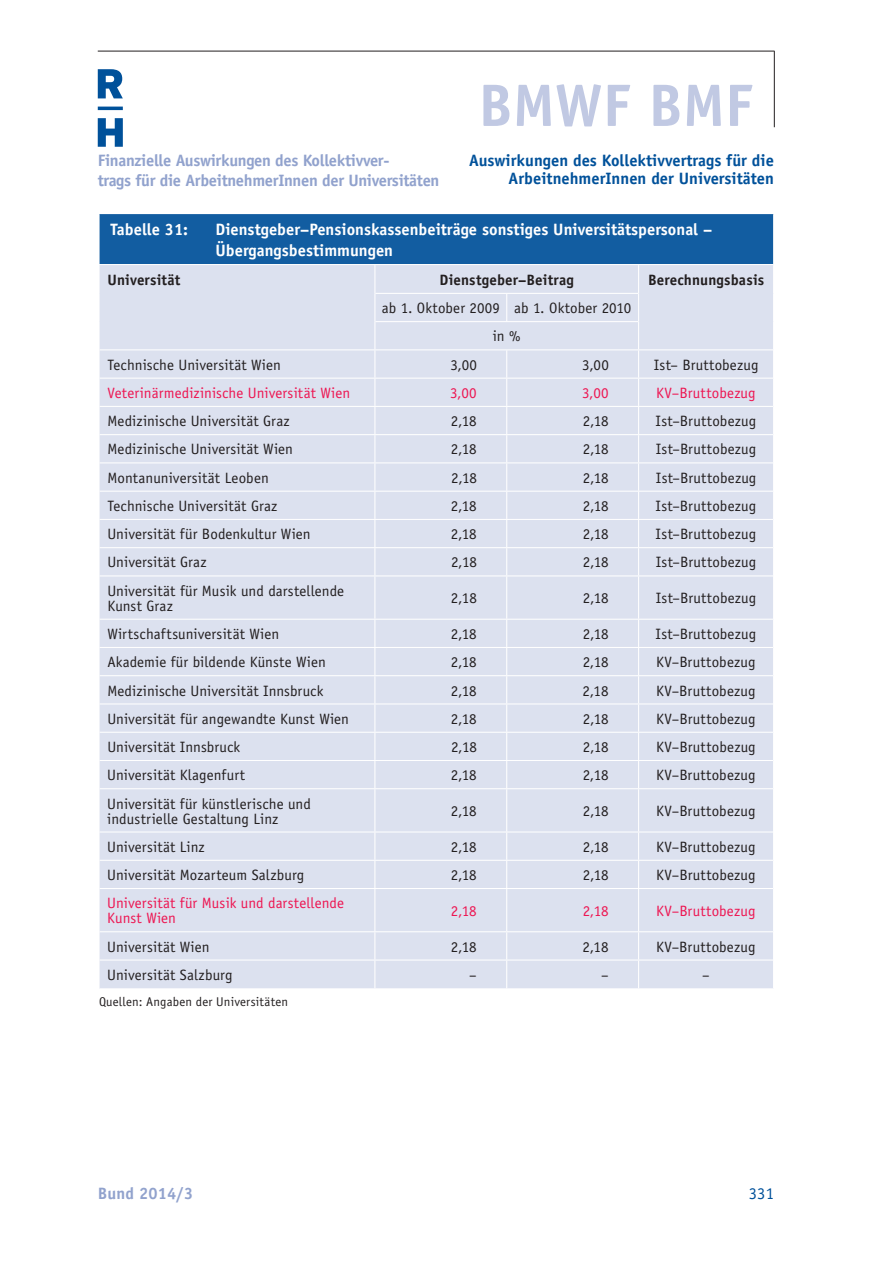
<style>
.page{position:relative;width:893px;height:1263px;background:#fff}
.page>*{position:absolute;margin:0;border:0;box-sizing:border-box;transform-origin:0 0}
.t1{font:700 60px "Officina Sans";color:#c1c9e3}
.t2{font:700 16.5px/21px "Officina Sans";color:#fff}
.t3{font:700 16.5px/19.8px "Officina Sans";letter-spacing:-.02em;color:#91a2cd}
.t4{font:700 16.5px/18px "Officina Sans";color:#00519a;text-align:right}
.t5{font:700 16.5px "Officina Sans";letter-spacing:.01em;color:#91a2cd}
.t6{font:16.5px "Officina Sans";color:#00519a}
.t7{font:15px/15px "Officina Sans";letter-spacing:.005em;color:#231f20}
.t8{font:15px/15px "Officina Sans";letter-spacing:.005em;color:#ed1652}
.t9{font:700 15px "Officina Sans";letter-spacing:.005em;color:#231f20}
.t10{font:12.75px "Officina Sans";letter-spacing:.015em;color:#231f20}
</style>
<div class="page">
<hr style="left:98px;top:51px;width:676px;height:1px;background:#231f20">
<hr style="left:774px;top:51px;width:1px;height:76px;background:#231f20">
<svg style="left:98px;top:69px;width:25px;height:78px"></svg>
<div style="left:99px;top:214px;width:675px;height:51px;background:#125da1"></div>
<div style="left:100px;top:265px;width:673px;height:723px;background:#dce1ef"></div>
<svg style="left:638px;top:265px;width:1px;height:310px"></svg>
<hr style="left:638px;top:576px;width:1px;height:43px;background:#fff">
<svg style="left:638px;top:620px;width:1px;height:168px"></svg>
<hr style="left:638px;top:789px;width:1px;height:42px;background:#fff">
<svg style="left:638px;top:833px;width:1px;height:55px"></svg>
<hr style="left:638px;top:889px;width:1px;height:42px;background:#fff">
<svg style="left:638px;top:932px;width:1px;height:56px"></svg>
<svg style="left:506px;top:294px;width:1px;height:27px"></svg>
<svg style="left:374px;top:265px;width:1px;height:310px"></svg>
<svg style="left:506px;top:350px;width:1px;height:225px"></svg>
<hr style="left:374px;top:576px;width:1px;height:43px;background:#fff">
<hr style="left:506px;top:576px;width:1px;height:43px;background:#fff">
<svg style="left:374px;top:620px;width:1px;height:168px"></svg>
<svg style="left:506px;top:620px;width:1px;height:168px"></svg>
<hr style="left:374px;top:789px;width:1px;height:42px;background:#fff">
<hr style="left:506px;top:789px;width:1px;height:42px;background:#fff">
<svg style="left:374px;top:833px;width:1px;height:55px"></svg>
<svg style="left:506px;top:833px;width:1px;height:55px"></svg>
<hr style="left:374px;top:889px;width:1px;height:42px;background:#fff">
<hr style="left:506px;top:889px;width:1px;height:42px;background:#fff">
<svg style="left:374px;top:932px;width:1px;height:56px"></svg>
<svg style="left:506px;top:932px;width:1px;height:56px"></svg>
<hr style="left:375px;top:293px;width:263px;height:1px;background:#fff">
<hr style="left:375px;top:321px;width:263px;height:1px;background:#fff">
<hr style="left:100px;top:349px;width:673px;height:1px;background:#fff">
<hr style="left:100px;top:378px;width:673px;height:1px;background:#fff">
<hr style="left:100px;top:406px;width:673px;height:1px;background:#fff">
<hr style="left:100px;top:434px;width:673px;height:1px;background:#fff">
<hr style="left:100px;top:462px;width:673px;height:1px;background:#fff">
<hr style="left:100px;top:491px;width:673px;height:1px;background:#fff">
<hr style="left:100px;top:519px;width:673px;height:1px;background:#fff">
<hr style="left:100px;top:547px;width:673px;height:1px;background:#fff">
<hr style="left:100px;top:575px;width:673px;height:1px;background:#fff">
<hr style="left:100px;top:619px;width:673px;height:1px;background:#fff">
<hr style="left:100px;top:647px;width:673px;height:1px;background:#fff">
<hr style="left:100px;top:675px;width:673px;height:1px;background:#fff">
<hr style="left:100px;top:703px;width:673px;height:2px;background:#fff">
<hr style="left:100px;top:732px;width:673px;height:1px;background:#fff">
<hr style="left:100px;top:760px;width:673px;height:1px;background:#fff">
<hr style="left:100px;top:788px;width:673px;height:1px;background:#fff">
<hr style="left:100px;top:831px;width:673px;height:2px;background:#fff">
<hr style="left:100px;top:860px;width:673px;height:1px;background:#fff">
<hr style="left:100px;top:888px;width:673px;height:1px;background:#fff">
<hr style="left:100px;top:931px;width:407px;height:1px;background:#fff">
<hr style="left:507px;top:931px;width:266px;height:1px;background:#fff">
<hr style="left:100px;top:960px;width:673px;height:1px;background:#fff">
<hr style="left:98px;top:214px;width:2px;height:50px;background:#fff">
<hr style="left:773px;top:214px;width:1px;height:50px;background:#fff">
<hr style="left:98px;top:264px;width:676px;height:1px;background:#fff">
<h1 class="t1" style="left:478px;top:68px;width:276px">BMWF BMF</h1>
<p class="t4" style="left:469px;top:151px;width:306px">Auswirkungen des Kollektivvertrags für die<br>ArbeitnehmerInnen der Universitäten</p>
<p class="t3" style="left:98px;top:150px;width:343px">Finanzielle Auswirkungen des Kollektivver-<br>trags für die ArbeitnehmerInnen der Universitäten</p>
<p class="t2" style="left:111px;top:219px;width:79px">Tabelle 31:</p>
<p class="t2" style="left:216px;top:219px;width:498px">Dienstgeber–Pensionskassenbeiträge sonstiges Universitätspersonal –<br>Übergangsbestimmungen</p>
<p class="t9" style="left:108px;top:270px;width:74px">Universität</p>
<p class="t9" style="left:439px;top:270px;width:136px">Dienstgeber–Beitrag</p>
<p class="t9" style="left:648px;top:270px;width:118px">Berechnungsbasis</p>
<p class="t7" style="left:382px;top:294px;width:251px;line-height:28.2px;text-align:center">ab 1. Oktober 2009 ab 1. Oktober 2010 in %</p>
<p class="t7" style="left:108px;top:357px;width:175px">Technische Universität Wien</p>
<p class="t7" style="left:450px;top:357px;width:28px">3,00</p>
<p class="t7" style="left:582px;top:357px;width:28px">3,00</p>
<p class="t7" style="left:654px;top:357px;width:106px">Ist– Bruttobezug</p>
<p class="t8" style="left:107px;top:385px;width:244px">Veterinärmedizinische Universität Wien</p>
<p class="t8" style="left:450px;top:385px;width:28px">3,00</p>
<p class="t8" style="left:582px;top:385px;width:28px">3,00</p>
<p class="t8" style="left:656px;top:385px;width:101px">KV–Bruttobezug</p>
<p class="t7" style="left:107px;top:414px;width:184px">Medizinische Universität Graz</p>
<p class="t7" style="left:451px;top:414px;width:27px">2,18</p>
<p class="t7" style="left:583px;top:414px;width:27px">2,18</p>
<p class="t7" style="left:656px;top:414px;width:102px">Ist–Bruttobezug</p>
<p class="t7" style="left:107px;top:442px;width:187px">Medizinische Universität Wien</p>
<p class="t7" style="left:451px;top:442px;width:27px">2,18</p>
<p class="t7" style="left:583px;top:442px;width:27px">2,18</p>
<p class="t7" style="left:656px;top:442px;width:102px">Ist–Bruttobezug</p>
<p class="t7" style="left:107px;top:470px;width:163px">Montanuniversität Leoben</p>
<p class="t7" style="left:451px;top:470px;width:27px">2,18</p>
<p class="t7" style="left:583px;top:470px;width:27px">2,18</p>
<p class="t7" style="left:656px;top:470px;width:102px">Ist–Bruttobezug</p>
<p class="t7" style="left:107px;top:498px;width:171px">Technische Universität Graz</p>
<p class="t7" style="left:451px;top:498px;width:27px">2,18</p>
<p class="t7" style="left:583px;top:498px;width:27px">2,18</p>
<p class="t7" style="left:656px;top:498px;width:102px">Ist–Bruttobezug</p>
<p class="t7" style="left:107px;top:527px;width:205px">Universität für Bodenkultur Wien</p>
<p class="t7" style="left:451px;top:527px;width:27px">2,18</p>
<p class="t7" style="left:583px;top:527px;width:27px">2,18</p>
<p class="t7" style="left:656px;top:527px;width:102px">Ist–Bruttobezug</p>
<p class="t7" style="left:107px;top:555px;width:101px">Universität Graz</p>
<p class="t7" style="left:451px;top:555px;width:27px">2,18</p>
<p class="t7" style="left:583px;top:555px;width:27px">2,18</p>
<p class="t7" style="left:656px;top:555px;width:102px">Ist–Bruttobezug</p>
<p class="t7" style="left:107px;top:583px;width:238px">Universität für Musik und darstellende<br>Kunst Graz</p>
<p class="t7" style="left:451px;top:591px;width:27px">2,18</p>
<p class="t7" style="left:583px;top:591px;width:27px">2,18</p>
<p class="t7" style="left:656px;top:591px;width:102px">Ist–Bruttobezug</p>
<p class="t7" style="left:107px;top:626px;width:173px">Wirtschaftsuniversität Wien</p>
<p class="t7" style="left:451px;top:626px;width:27px">2,18</p>
<p class="t7" style="left:583px;top:626px;width:27px">2,18</p>
<p class="t7" style="left:655px;top:626px;width:102px">Ist–Bruttobezug</p>
<p class="t7" style="left:107px;top:655px;width:220px">Akademie für bildende Künste Wien</p>
<p class="t7" style="left:451px;top:655px;width:27px">2,18</p>
<p class="t7" style="left:583px;top:655px;width:27px">2,18</p>
<p class="t7" style="left:656px;top:655px;width:101px">KV–Bruttobezug</p>
<p class="t7" style="left:107px;top:683px;width:217px">Medizinische Universität Innsbruck</p>
<p class="t7" style="left:451px;top:683px;width:27px">2,18</p>
<p class="t7" style="left:583px;top:683px;width:27px">2,18</p>
<p class="t7" style="left:656px;top:683px;width:101px">KV–Bruttobezug</p>
<p class="t7" style="left:107px;top:711px;width:243px">Universität für angewandte Kunst Wien</p>
<p class="t7" style="left:451px;top:711px;width:27px">2,18</p>
<p class="t7" style="left:583px;top:711px;width:27px">2,18</p>
<p class="t7" style="left:656px;top:711px;width:101px">KV–Bruttobezug</p>
<p class="t7" style="left:107px;top:739px;width:134px">Universität Innsbruck</p>
<p class="t7" style="left:451px;top:739px;width:27px">2,18</p>
<p class="t7" style="left:583px;top:739px;width:27px">2,18</p>
<p class="t7" style="left:656px;top:739px;width:101px">KV–Bruttobezug</p>
<p class="t7" style="left:107px;top:768px;width:139px">Universität Klagenfurt</p>
<p class="t7" style="left:451px;top:768px;width:27px">2,18</p>
<p class="t7" style="left:583px;top:768px;width:27px">2,18</p>
<p class="t7" style="left:656px;top:768px;width:101px">KV–Bruttobezug</p>
<p class="t7" style="left:107px;top:796px;width:205px">Universität für künstlerische und industrielle Gestaltung Linz</p>
<p class="t7" style="left:451px;top:804px;width:27px">2,18</p>
<p class="t7" style="left:583px;top:804px;width:27px">2,18</p>
<p class="t7" style="left:656px;top:804px;width:101px">KV–Bruttobezug</p>
<p class="t7" style="left:107px;top:839px;width:99px">Universität Linz</p>
<p class="t7" style="left:451px;top:839px;width:27px">2,18</p>
<p class="t7" style="left:583px;top:839px;width:27px">2,18</p>
<p class="t7" style="left:656px;top:839px;width:101px">KV–Bruttobezug</p>
<p class="t7" style="left:107px;top:868px;width:199px">Universität Mozarteum Salzburg</p>
<p class="t7" style="left:451px;top:868px;width:27px">2,18</p>
<p class="t7" style="left:583px;top:868px;width:27px">2,18</p>
<p class="t7" style="left:656px;top:868px;width:101px">KV–Bruttobezug</p>
<p class="t8" style="left:107px;top:896px;width:238px">Universität für Musik und darstellende<br>Kunst Wien</p>
<p class="t8" style="left:451px;top:903px;width:27px">2,18</p>
<p class="t8" style="left:583px;top:903px;width:27px">2,18</p>
<p class="t8" style="left:656px;top:903px;width:101px">KV–Bruttobezug</p>
<p class="t7" style="left:107px;top:939px;width:104px">Universität Wien</p>
<p class="t7" style="left:451px;top:939px;width:27px">2,18</p>
<p class="t7" style="left:583px;top:939px;width:27px">2,18</p>
<p class="t7" style="left:656px;top:939px;width:101px">KV–Bruttobezug</p>
<p class="t7" style="left:107px;top:967px;width:127px">Universität Salzburg</p>
<p class="t7" style="left:469px;top:967px;width:9px">–</p>
<p class="t7" style="left:601px;top:967px;width:9px">–</p>
<p class="t7" style="left:702px;top:967px;width:9px">–</p>
<p class="t10" style="left:99px;top:995px;width:191px">Quellen: Angaben der Universitäten</p>
<p class="t5" style="left:98px;top:1183px;width:97px">Bund 2014/3</p>
<p class="t6" style="left:749px;top:1184px;width:27px">331</p>
</div>
